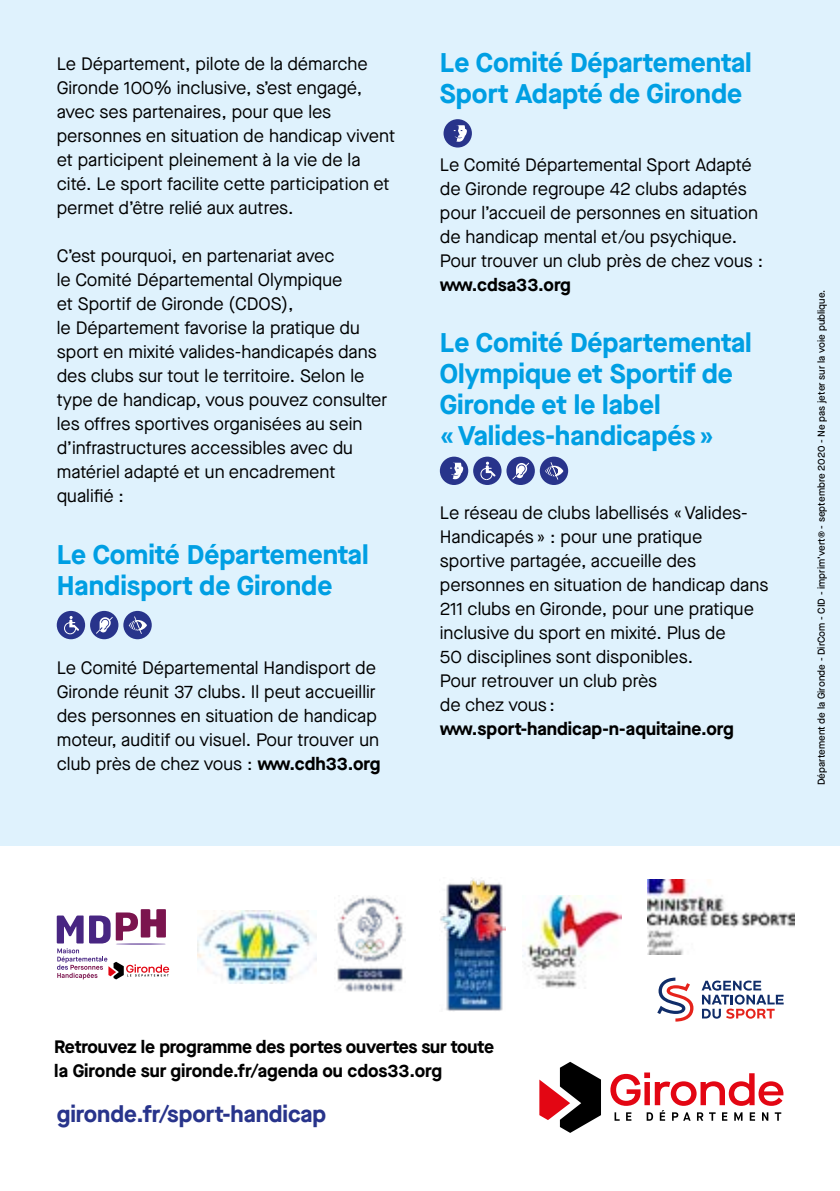
<style>
.page{position:relative;width:840px;height:1191px;background:#fff}
.page>*{position:absolute;margin:0;border:0;box-sizing:border-box;transform-origin:0 0}
.t1{font:700 27px/31px "Maison Neue";color:#009fe3}
.t2{font:700 23px "Maison Neue";color:#28348b}
.t3{font:18px/24px "Maison Neue";color:#000}
.t4{font:700 18px/24px "Maison Neue";color:#000}
.t5{font:500 10px "Maison Neue";color:#000}
.s1{font-weight:700}
</style>
<div class="page">
<div style="left:0;top:0;width:839px;height:845px;background:#dff2fd"></div>
<svg style="left:610px;top:1072px;width:173px;height:48px"></svg>
<svg style="left:539px;top:1061px;width:61px;height:71px"></svg>
<img style="left:337px;top:895px;width:66px;height:97px">
<svg style="left:57px;top:909px;width:112px;height:70px"></svg>
<img style="left:197px;top:910px;width:119px;height:74px">
<img style="left:522px;top:895px;width:99px;height:93px">
<img style="left:439px;top:877px;width:66px;height:134px">
<img style="left:647px;top:879px;width:147px;height:75px">
<svg style="left:701px;top:980px;width:82px;height:38px"></svg>
<svg style="left:657px;top:977px;width:36px;height:44px"></svg>
<div style="left:57px;top:611px;width:28px;height:28px;background:#28348b;border-radius:50%"></div>
<svg style="left:64px;top:616px;width:15px;height:19px"></svg>
<div style="left:90px;top:611px;width:28px;height:28px;background:#28348b;border-radius:50%"></div>
<svg style="left:96px;top:617px;width:17px;height:17px"></svg>
<div style="left:123px;top:611px;width:29px;height:28px;background:#28348b;border-radius:50%"></div>
<svg style="left:129px;top:620px;width:18px;height:10px"></svg>
<svg style="left:129px;top:616px;width:13px;height:18px"></svg>
<div style="left:443px;top:119px;width:28px;height:28px;background:#28348b;border-radius:50%"></div>
<svg style="left:453px;top:125px;width:14px;height:17px"></svg>
<svg style="left:439px;top:456px;width:29px;height:29px"></svg>
<svg style="left:445px;top:463px;width:18px;height:16px"></svg>
<div style="left:473px;top:456px;width:28px;height:29px;background:#28348b;border-radius:50%"></div>
<svg style="left:480px;top:462px;width:15px;height:18px"></svg>
<div style="left:506px;top:456px;width:28px;height:29px;background:#28348b;border-radius:50%"></div>
<svg style="left:512px;top:462px;width:17px;height:17px"></svg>
<svg style="left:539px;top:456px;width:29px;height:29px"></svg>
<div style="left:545px;top:466px;width:18px;height:10px;background:#fff;border-radius:50%"></div>
<svg style="left:545px;top:462px;width:13px;height:18px"></svg>
<p class="t3" style="left:57px;top:52px;width:340px">Le Département, pilote de la démarche Gironde 100% inclusive, s’est engagé, avec ses partenaires, pour que les personnes en situation de handicap vivent et participent pleinement à la vie de la cité. Le sport facilite cette participation et permet d’être relié aux autres.</p>
<p class="t3" style="left:57px;top:244px;width:332px">C’est pourquoi, en partenariat avec<br>le Comité Départemental Olympique<br>et Sportif de Gironde (CDOS),<br>le Département favorise la pratique du sport en mixité valides-handicapés dans des clubs sur tout le territoire. Selon le type de handicap, vous pouvez consulter les offres sportives organisées au sein d’infrastructures accessibles avec du matériel adapté et un encadrement qualifié :</p>
<h1 class="t1" style="left:57px;top:538px;width:313px">Le Comité Départemental<br>Handisport de Gironde</h1>
<p class="t3" style="left:57px;top:655px;width:325px">Le Comité Départemental Handisport de Gironde réunit 37 clubs. Il peut accueillir des personnes en situation de handicap moteur, auditif ou visuel. Pour trouver un club près de chez vous : <span class="s1">www.cdh33.org</span></p>
<h1 class="t1" style="left:439px;top:46px;width:313px">Le Comité Départemental<br>Sport Adapté de Gironde</h1>
<p class="t3" style="left:439px;top:152px;width:324px">Le Comité Départemental Sport Adapté de Gironde regroupe 42 clubs adaptés pour l’accueil de personnes en situation de handicap mental et/ou psychique.<br>Pour trouver un club près de chez vous :</p>
<p class="t4" style="left:439px;top:272px;width:132px">www.cdsa33.org</p>
<h1 class="t1" style="left:439px;top:326px;width:313px">Le Comité Départemental<br>Olympique et Sportif de<br>Gironde et le label<br>« Valides-handicapés »</h1>
<p class="t3" style="left:439px;top:501px;width:330px">Le réseau de clubs labellisés « Valides-<br>Handicapés » : pour une pratique sportive partagée, accueille des personnes en situation de handicap dans<br>211 clubs en Gironde, pour une pratique inclusive du sport en mixité. Plus de<br>50 disciplines sont disponibles.<br>Pour retrouver un club près<br>de chez vous :</p>
<p class="t4" style="left:439px;top:716px;width:295px">www.sport-handicap-n-aquitaine.org</p>
<p class="t5" style="left:814px;top:785px;width:497px;rotate:-90deg">Département de la Gironde - DirCom - CID - imprim’vert® - septembre 2020 - Ne pas jeter sur la voie publique.</p>
<p class="t4" style="left:54px;top:1034px;width:441px">Retrouvez le programme des portes ouvertes sur toute la Gironde sur gironde.fr/agenda ou cdos33.org</p>
<p class="t2" style="left:57px;top:1097px;width:271px">gironde.fr/sport-handicap</p>
</div>
